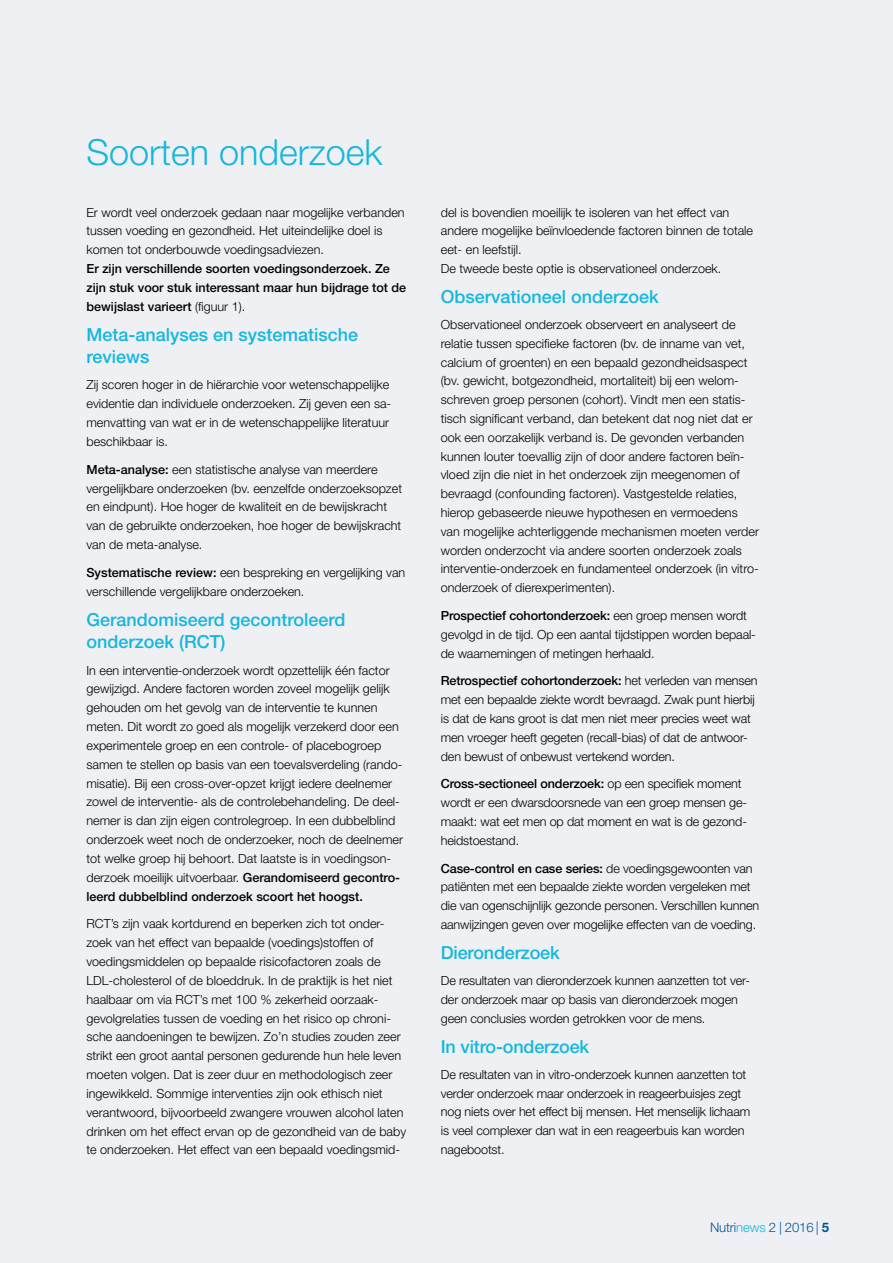
<style>
.page{position:relative;width:893px;height:1263px;background:#eff0f4}
.page>*{position:absolute;margin:0;border:0;box-sizing:border-box;transform-origin:0 0}
.t1{font:300 36px "Helvetica Neue LT Std";color:#15b7dd}
.t2{font:500 18px/22.5px "Helvetica Neue LT Std";color:#15b7dd}
.t3{font:300 13.2px "Helvetica Neue LT Std";letter-spacing:-.01em;color:#005496}
.t4{font:300 12.6px/18.8px "Helvetica Neue LT Std";color:#000}
.t5{font:500 12.6px/18.9px "Helvetica Neue LT Std";color:#000}
.s1{font-weight:300}
.s2{font-weight:500}
.s3{color:#15b7dd}
.s4{font-size:13.5px}
.s5{font-weight:700}
</style>
<div class="page">
<h1 class="t1" style="left:86px;top:130px;width:298px">Soorten onderzoek</h1>
<p class="t4" style="left:86px;top:202px;width:320px">Er wordt veel onderzoek gedaan naar mogelijke verbanden tussen voeding en gezondheid. Het uiteindelijke doel is komen tot onderbouwde voedingsadviezen.</p>
<p class="t5" style="left:86px;top:259px;width:321px">Er zijn verschillende soorten voedingsonderzoek. Ze zijn stuk voor stuk interessant maar hun bijdrage tot de bewijslast varieert <span class="s1">(figuur 1).</span></p>
<h2 class="t2" style="left:86px;top:323px;width:273px">Meta-analyses en systematische reviews</h2>
<p class="t4" style="left:86px;top:375px;width:306px">Zij scoren hoger in de hiërarchie voor wetenschappelijke evidentie dan individuele onderzoeken. Zij geven een sa&shy;menvatting van wat er in de wetenschappelijke literatuur beschikbaar is.</p>
<p class="t4" style="left:86px;top:460px;width:317px"><span class="s2">Meta-analyse:</span> een statistische analyse van meerdere vergelijkbare onderzoeken (bv. eenzelfde onderzoeksopzet en eindpunt). Hoe hoger de kwaliteit en de bewijskracht van de gebruikte onderzoeken, hoe hoger de bewijskracht van de meta-analyse.</p>
<p class="t4" style="left:86px;top:563px;width:320px"><span class="s2">Systematische review:</span> een bespreking en vergelijking van verschillende vergelijkbare onderzoeken.</p>
<h2 class="t2" style="left:86px;top:608px;width:261px">Gerandomiseerd gecontroleerd onderzoek (RCT)</h2>
<p class="t4" style="left:86px;top:660px;width:318px">In een interventie-onderzoek wordt opzettelijk één factor gewijzigd. Andere factoren worden zoveel mogelijk gelijk gehouden om het gevolg van de interventie te kunnen meten. Dit wordt zo goed als mogelijk verzekerd door een experimentele groep en een controle- of placebogroep samen te stellen op basis van een toevalsverdeling (rando&shy;misatie). Bij een cross-over-opzet krijgt iedere deelnemer zowel de interventie- als de controlebehandeling. De deel&shy;nemer is dan zijn eigen controlegroep. In een dubbelblind onderzoek weet noch de onderzoeker, noch de deelnemer tot welke groep hij behoort. Dat laatste is in voedingson&shy;derzoek moeilijk uitvoerbaar. <span class="s2">Gerandomiseerd gecontro&shy;leerd dubbelblind onderzoek scoort het hoogst.</span></p>
<p class="t4" style="left:86px;top:914px;width:321px">RCT’s zijn vaak kortdurend en beperken zich tot onder&shy;zoek van het effect van bepaalde (voedings)stoffen of voedingsmiddelen op bepaalde risicofactoren zoals de LDL-cholesterol of de bloeddruk. In de praktijk is het niet haalbaar om via RCT’s met 100 % zekerheid oorzaak&shy;gevolgrelaties tussen de voeding en het risico op chroni&shy;sche aandoeningen te bewijzen. Zo’n studies zouden zeer strikt een groot aantal personen gedurende hun hele leven moeten volgen. Dat is zeer duur en methodologisch zeer ingewikkeld. Sommige interventies zijn ook ethisch niet verantwoord, bijvoorbeeld zwangere vrouwen alcohol laten drinken om het effect ervan op de gezondheid van de baby te onderzoeken. Het effect van een bepaald voedingsmid-</p>
<p class="t4" style="left:441px;top:202px;width:314px">del is bovendien moeilijk te isoleren van het effect van andere mogelijke beïnvloedende factoren binnen de totale eet- en leefstijl.<br>De tweede beste optie is observationeel onderzoek.</p>
<h2 class="t2" style="left:441px;top:285px;width:220px">Observationeel onderzoek</h2>
<p class="t4" style="left:441px;top:315px;width:320px">Observationeel onderzoek observeert en analyseert de relatie tussen specifieke factoren (bv. de inname van vet, calcium of groenten) en een bepaald gezondheidsaspect (bv. gewicht, botgezondheid, mortaliteit) bij een welom&shy;schreven groep personen (cohort). Vindt men een statis&shy;tisch significant verband, dan betekent dat nog niet dat er ook een oorzakelijk verband is. De gevonden verbanden kunnen louter toevallig zijn of door andere factoren beïn&shy;vloed zijn die niet in het onderzoek zijn meegenomen of bevraagd (confounding factoren). Vastgestelde relaties, hierop gebaseerde nieuwe hypothesen en vermoedens van mogelijke achterliggende mechanismen moeten verder worden onderzocht via andere soorten onderzoek zoals interventie-onderzoek en fundamenteel onderzoek (in vitro&shy;onderzoek of dierexperimenten).</p>
<p class="t4" style="left:441px;top:606px;width:317px"><span class="s2">Prospectief cohortonderzoek:</span> een groep mensen wordt gevolgd in de tijd. Op een aantal tijdstippen worden bepaal&shy;de waarnemingen of metingen herhaald.</p>
<p class="t4" style="left:441px;top:671px;width:318px"><span class="s2">Retrospectief cohortonderzoek:</span> het verleden van mensen met een bepaalde ziekte wordt bevraagd. Zwak punt hierbij is dat de kans groot is dat men niet meer precies weet wat men vroeger heeft gegeten (recall-bias) of dat de antwoor&shy;den bewust of onbewust vertekend worden.</p>
<p class="t4" style="left:441px;top:774px;width:308px"><span class="s2">Cross-sectioneel onderzoek:</span> op een specifiek moment wordt er een dwarsdoorsnede van een groep mensen ge&shy;maakt: wat eet men op dat moment en wat is de gezond&shy;heidstoestand.</p>
<p class="t4" style="left:441px;top:858px;width:320px"><span class="s2">Case-control en case series:</span> de voedingsgewoonten van patiënten met een bepaalde ziekte worden vergeleken met die van ogenschijnlijk gezonde personen. Verschillen kunnen aanwijzingen geven over mogelijke effecten van de voeding.</p>
<h2 class="t2" style="left:441px;top:941px;width:120px">Dieronderzoek</h2>
<p class="t4" style="left:441px;top:971px;width:311px">De resultaten van dieronderzoek kunnen aanzetten tot ver&shy;der onderzoek maar op basis van dieronderzoek mogen geen conclusies worden getrokken voor de mens.</p>
<h2 class="t2" style="left:441px;top:1035px;width:150px">In vitro-onderzoek</h2>
<p class="t4" style="left:441px;top:1065px;width:311px">De resultaten van in vitro-onderzoek kunnen aanzetten tot verder onderzoek maar onderzoek in reageerbuisjes zegt nog niets over het effect bij mensen. Het menselijk lichaam is veel complexer dan wat in een reageerbuis kan worden nagebootst.</p>
<p class="t3" style="left:710px;top:1219px;width:121px">Nutri<span class="s3">news</span> 2 | 2016 <span class="s4">|</span> <span class="s5">5</span></p>
</div>
